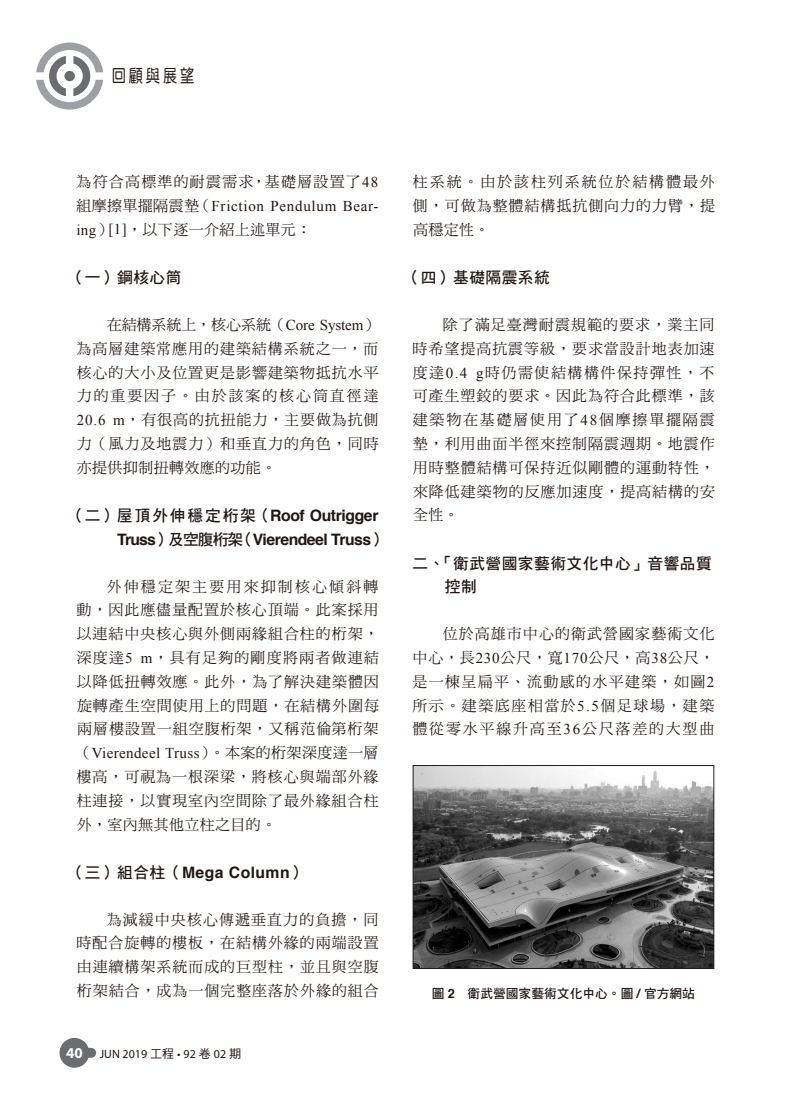
<style>
.page{position:relative;width:808px;height:1106px;background:#fff}
.page>*{position:absolute;margin:0;border:0;box-sizing:border-box;transform-origin:0 0}
.t1{font:17.85px "DF Yuan Std W5";letter-spacing:.2em;color:#211613;scale:.8 1}
.t2{font:700 15.75px/23.9px "Helvetica";letter-spacing:-.025em;color:#211613}
.t3{font:15.75px/23.9px "DF Hei Std W7";letter-spacing:.03em;color:#211613}
.t4{font:700 15.75px "Helvetica";letter-spacing:.03em;color:#211613}
.t5{font:15px/23.9px "DF Ming Std W5";letter-spacing:.065em;color:#211613;text-align:justify}
.t6{font:15px "Times New Roman";letter-spacing:.05em;color:#211613}
.t7{font:15px "Times New Roman";letter-spacing:.025em;color:#211613}
.t8{font:15px "DF Ming Std W5";letter-spacing:.025em;color:#211613}
.t9{font:700 15px "Myriad Pro";color:#fff}
.t10{font:12.75px "DF Hei Std W7";color:#211613}
.t11{font:12px "Myriad Pro";color:#211613}
.s1{font-family:"Times New Roman"}
.s2{font-family:"DF Ming Std W5"}
.s3{font-family:"DF Hei Std W7";font-weight:400}
.s4{font-family:"DF Hei Std W5"}
.s5{font-family:"Helvetica";font-weight:700}
</style>
<div class="page">
<div style="left:60px;top:1037px;width:29px;height:30px;background:#6c6d70;border-radius:50%"></div>
<div style="left:70px;top:1047px;width:26px;height:10px;background:#6c6d70;border-radius:5px"></div>
<svg style="left:36px;top:43px;width:67px;height:67px"></svg>
<img style="left:415px;top:767px;width:297px;height:199px">
<div style="left:413px;top:765px;width:301px;height:203px;border:1px solid #231f20"></div>
<p class="t1" style="left:112px;top:66px;width:105px">回顧與展望</p>
<p class="t5" style="left:77px;top:170px;width:303px">為符合高標準的耐震需求，基礎層設置了<span class="s1">48</span></p>
<p class="t6" style="left:76px;top:196px;width:303px"><span class="s2">組摩擦單擺隔震墊（</span>Friction Pendulum Bear-</p>
<p class="t8" style="left:76px;top:221px;width:236px"><span class="s1">ing</span>）<span class="s1">[1]</span>，以下逐一介紹上述單元：</p>
<p class="t3" style="left:69px;top:265px;width:114px">（一）鋼核心筒</p>
<p class="t5" style="left:77px;top:312px;width:304px;text-indent:30px">在結構系統上，核心系統（<span class="s1">Core System</span>）為高層建築常應用的建築結構系統之一，而核心的大小及位置更是影響建築物抵抗水平力的重要因子。由於該案的核心筒直徑達<span class="s1">20.6 m</span>，有很高的抗扭能力，主要做為抗側力（風力及地震力）和垂直力的角色，同時亦提供抑制扭轉效應的功能。</p>
<p class="t2" style="left:117px;top:503px;width:271px;text-indent:-49px"><span class="s3">（二）屋頂外伸穩定桁架（</span>Roof Outrigger<br>Truss<span class="s3">）及空腹桁架（</span>Vierendeel Truss<span class="s3">）</span></p>
<p class="t5" style="left:77px;top:574px;width:304px;text-indent:30px">外伸穩定架主要用來抑制核心傾斜轉動，因此應儘量配置於核心頂端。此案採用以連結中央核心與外側兩緣組合柱的桁架，深度達<span class="s1">5 m</span>，具有足夠的剛度將兩者做連結以降低扭轉效應。此外，為了解決建築體因旋轉產生空間使用上的問題，在結構外圍每兩層樓設置一組空腹桁架，又稱范倫第桁架</p>
<p class="t7" style="left:77px;top:743px;width:303px"><span class="s2">（</span>Vierendeel Truss<span class="s2">）。本案的桁架深度達一層</span></p>
<p class="t5" style="left:77px;top:764px;width:304px">樓高，可視為一根深梁，將核心與端部外緣柱連接，以實現室內空間除了最外緣組合柱外，室內無其他立柱之目的。</p>
<p class="t4" style="left:69px;top:859px;width:239px"><span class="s3">（三）組合柱（</span>Mega Column<span class="s3">）</span></p>
<p class="t5" style="left:77px;top:907px;width:304px;text-indent:30px">為減緩中央核心傳遞垂直力的負擔，同時配合旋轉的樓板，在結構外緣的兩端設置由連續構架系統而成的巨型柱，並且與空腹桁架結合，成為一個完整座落於外緣的組合</p>
<p class="t9" style="left:66px;top:1043px;width:18px">40</p>
<p class="t11" style="left:100px;top:1046px;width:143px">JUN 2019 <span class="s4">工程</span> • 92 <span class="s4">卷</span> 02 <span class="s4">期</span></p>
<p class="t5" style="left:413px;top:170px;width:304px">柱系統。由於該柱列系統位於結構體最外側，可做為整體結構抵抗側向力的力臂，提高穩定性。</p>
<p class="t3" style="left:405px;top:265px;width:147px">（四）基礎隔震系統</p>
<p class="t5" style="left:413px;top:312px;width:304px;text-indent:30px">除了滿足臺灣耐震規範的要求，業主同時希望提高抗震等級，要求當設計地表加速度達<span class="s1">0.4 g</span>時仍需使結構構件保持彈性，不可產生塑鉸的要求。因此為符合此標準，該建築物在基礎層使用了<span class="s1">48</span>個摩擦單擺隔震墊，利用曲面半徑來控制隔震週期。地震作用時整體結構可保持近似剛體的運動特性，來降低建築物的反應加速度，提高結構的安全性。</p>
<p class="t3" style="left:445px;top:550px;width:268px;text-indent:-32px">二、「衛武營國家藝術文化中心」音響品質控制</p>
<p class="t5" style="left:412px;top:621px;width:304px;text-indent:30px">位於高雄市中心的衛武營國家藝術文化中心，長<span class="s1">230</span>公尺，寬<span class="s1">170</span>公尺，高<span class="s1">38</span>公尺，是一棟呈扁平、流動感的水平建築，如圖<span class="s1">2</span>所示。建築底座相當於<span class="s1">5.5</span>個足球場，建築體從零水平線升高至<span class="s1">36</span>公尺落差的大型曲</p>
<p class="t10" style="left:432px;top:986px;width:265px">圖 <span class="s5">2</span> 衛武營國家藝術文化中心。圖 <span class="s5">/</span> 官方網站</p>
</div>
